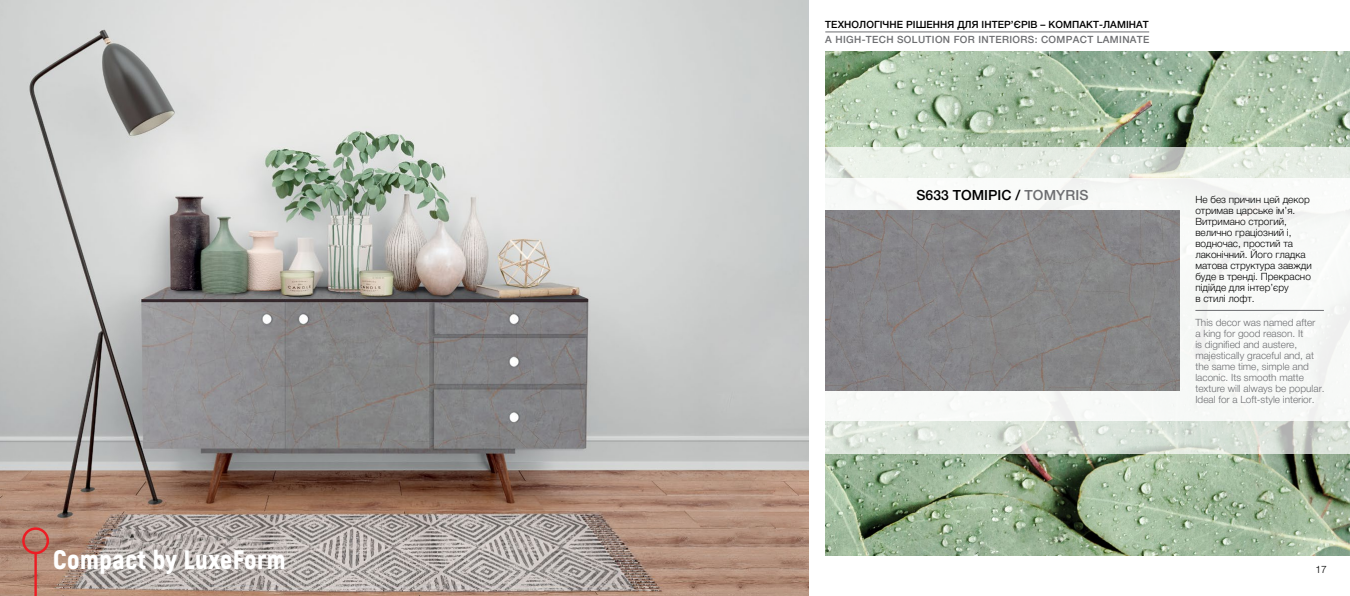
<style>
.page{position:relative;width:1350px;height:596px;background:#fff}
.page>*{position:absolute;margin:0;border:0;box-sizing:border-box;transform-origin:0 0}
.t1{font:900 26.6px "Akrobat";letter-spacing:.02em;color:#fff}
.t2{font:500 14px "Helvetica Neue Cyr";color:#000}
.t3{font:500 14px "Helvetica Neue Cyr";letter-spacing:.01em;color:#6d6e71}
.t4{font:300 10.2px "Helvetica Neue Cyr";color:#000}
.t5{font:300 10px/11px "Helvetica Neue Cyr";color:#6d6e71}
.t6{font:300 10px/11px "Helvetica Neue Cyr";color:#000}
.t7{font:500 10px "Helvetica Neue Cyr";color:#000}
.t8{font:500 10px "Helvetica Neue Cyr";letter-spacing:.035em;color:#6d6e71}
.s1{color:#000}
</style>
<div class="page">
<img style="left:0;top:0;width:808px;height:595px">
<svg style="left:34px;top:554px;width:3px;height:41px"></svg>
<div style="left:22px;top:527px;width:27px;height:27px;border:2px solid #ed1d24;border-radius:50%"></div>
<img style="left:825px;top:51px;width:524px;height:504px">
<svg style="left:825px;top:147px;width:524px;height:307px;background:#dfe6de"></svg>
<div style="left:825px;top:178px;width:524px;height:242px;background:#f8f9f8"></div>
<img style="left:825px;top:210px;width:354px;height:180px">
<hr style="left:1195px;top:310px;width:128px;height:1px;background:#6d6e71">
<hr style="left:825px;top:31px;width:324px;height:1px;background:#6d6e71">
<h1 class="t1" style="left:53px;top:542px;width:234px">Соmpact by LuxeForm</h1>
<p class="t7" style="left:825px;top:19px;width:8px">ТЕХНОЛОГІЧНЕ</p>
<p class="t7" style="left:906px;top:19px;width:8px">РІШЕННЯ</p>
<p class="t7" style="left:957px;top:19px;width:8px">ДЛЯ</p>
<p class="t7" style="left:981px;top:19px;width:7px">ІНТЕР</p>
<p class="t7" style="left:1010px;top:19px;width:17px">’ЄРІВ</p>
<p class="t7" style="left:1040px;top:19px;width:17px">– КОМПАКТ</p>
<p class="t7" style="left:1099px;top:19px;width:12px">-ЛАМІНАТ</p>
<p class="t8" style="left:825px;top:34px;width:18px">A HIGH</p>
<p class="t8" style="left:861px;top:34px;width:12px">-TECH</p>
<p class="t8" style="left:897px;top:34px;width:15px">SOLUTION</p>
<p class="t8" style="left:953px;top:34px;width:32px">FOR INTERIOR</p>
<p class="t8" style="left:1027px;top:34px;width:117px">S: CO MPACT LAMINATE</p>
<h2 class="t2" style="left:916px;top:187px;width:46px">S633 ТОМІРІ</h2>
<h2 class="t3" style="left:1001px;top:187px;width:88px"><span class="s1">С /</span> TOMYRIS</h2>
<p class="t6" style="left:1195px;top:194px;width:118px">Не без причин цей декор отримав царське ім’я.<br>Витримано строгий, велично граціозний і, водночас, простий та лаконічний. Його гладка матова структура завжди буде в тренді. Прекрасно підійде для інтер’єру<br>в стилі лофт.</p>
<p class="t5" style="left:1195px;top:317px;width:131px">This dеcor was named after<br>a king for good reason. It<br>is dignified and austere, majestically graceful and, at the same time, simple and laconic. Its smooth matte texture will always be popular.<br>Ideal for a Loft-style interior.</p>
<p class="t4" style="left:1315px;top:563px;width:13px">17</p>
</div>
